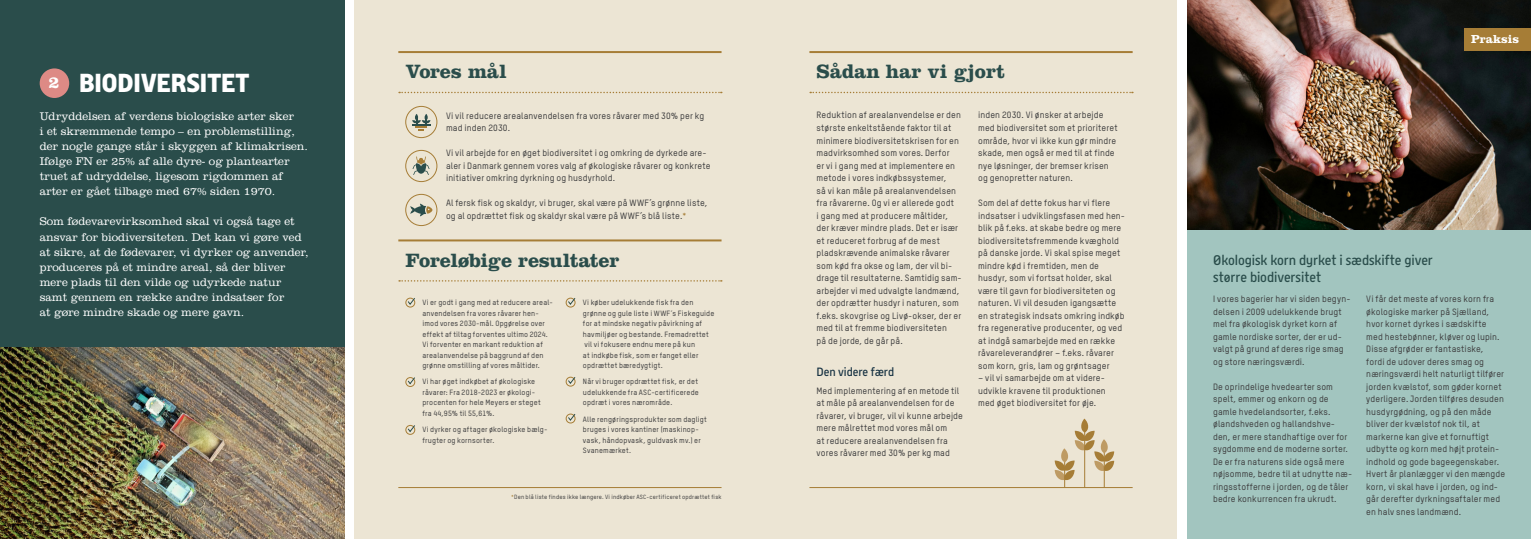
<style>
.page{position:relative;width:1531px;height:539px;background:#fff}
.page>*{position:absolute;margin:0;border:0;box-sizing:border-box;transform-origin:0 0}
.t1{font:700 26px "Meyer Grand";color:#fff}
.t2{font:700 20px "Clarendon";letter-spacing:-.01em;color:#2a4d4b}
.t3{font:300 14px/17.4px "Meyer Grand";letter-spacing:-.005em;color:#2a4d4b}
.t4{font:300 12px "Meyer Grand";letter-spacing:-.01em;color:#193444}
.t5{font:700 12px "Clarendon";color:#fff}
.t6{font:300 11.5px/15px "Clarendon";color:#fff}
.t7{font:500 9px/12.5px "TSTARPRO";letter-spacing:.015em;color:#3e3e3f}
.t8{font:500 7.5px/10.5px "TSTARPRO";letter-spacing:.025em;color:#3e3e3f}
.t9{font:500 6px "TSTARPRO";letter-spacing:.03em;color:#3e3e3f}
.s1{color:#a67d36}
</style>
<div class="page">
<div style="left:354px;top:0;width:411px;height:539px;background:#ece5d4"></div>
<div style="left:765px;top:0;width:411px;height:539px;background:#ece5d4"></div>
<div style="left:0;top:0;width:344px;height:528px;background:#2a4d4b"></div>
<div style="left:1188px;top:158px;width:343px;height:381px;background:#a2c5bf"></div>
<img style="left:1188px;top:0;width:343px;height:230px">
<svg style="left:399px;top:92px;width:323px;height:1px"></svg>
<hr style="left:398px;top:51px;width:323px;height:2px;background:#a67d36">
<hr style="left:398px;top:487px;width:323px;height:1px;background:#a67d36">
<svg style="left:810px;top:92px;width:323px;height:1px"></svg>
<hr style="left:809px;top:51px;width:323px;height:2px;background:#a67d36">
<hr style="left:809px;top:487px;width:323px;height:1px;background:#a67d36">
<div style="left:40px;top:68px;width:29px;height:30px;background:#dd8a85;border-radius:50%"></div>
<svg style="left:399px;top:280px;width:323px;height:1px"></svg>
<hr style="left:398px;top:239px;width:323px;height:2px;background:#a67d36">
<div style="left:405px;top:194px;width:32px;height:32px;border:1px solid #a67d36;border-radius:50%"></div>
<svg style="left:410px;top:203px;width:22px;height:13px"></svg>
<div style="left:405px;top:106px;width:32px;height:32px;border:1px solid #a67d36;border-radius:50%"></div>
<svg style="left:412px;top:114px;width:18px;height:16px"></svg>
<div style="left:405px;top:150px;width:32px;height:32px;border:1px solid #a67d36;border-radius:50%"></div>
<svg style="left:412px;top:156px;width:17px;height:19px"></svg>
<img style="left:0;top:347px;width:344px;height:192px">
<svg style="left:1055px;top:418px;width:59px;height:69px"></svg>
<div style="left:406px;top:298px;width:9px;height:9px;border:1px solid #a67d36;border-radius:50%"></div>
<svg style="left:407px;top:297px;width:9px;height:9px"></svg>
<div style="left:566px;top:298px;width:9px;height:9px;border:1px solid #a67d36;border-radius:50%"></div>
<svg style="left:567px;top:297px;width:9px;height:9px"></svg>
<div style="left:406px;top:377px;width:9px;height:9px;border:1px solid #a67d36;border-radius:50%"></div>
<svg style="left:407px;top:377px;width:9px;height:8px"></svg>
<div style="left:406px;top:425px;width:9px;height:9px;border:1px solid #a67d36;border-radius:50%"></div>
<svg style="left:407px;top:425px;width:9px;height:8px"></svg>
<div style="left:566px;top:377px;width:9px;height:9px;border:1px solid #a67d36;border-radius:50%"></div>
<svg style="left:567px;top:376px;width:9px;height:9px"></svg>
<div style="left:566px;top:414px;width:9px;height:9px;border:1px solid #a67d36;border-radius:50%"></div>
<svg style="left:567px;top:413px;width:9px;height:8px"></svg>
<div style="left:1464px;top:29px;width:67px;height:22px;background:#a67d36"></div>
<h1 class="t1" style="left:49px;top:66px;width:202px"><sup>2</sup> BIODIVERSITET</h1>
<p class="t6" style="left:40px;top:109px;width:270px">Udryddelsen af verdens biologiske arter sker<br>i et skræmmende tempo – en problemstilling, der nogle gange står i skyggen af klimakrisen.<br>Ifølge FN er 25% af alle dyre- og plantearter truet af udryddelse, ligesom rigdommen af arter er gået tilbage med 67% siden 1970.</p>
<p class="t6" style="left:40px;top:214px;width:271px">Som fødevarevirksomhed skal vi også tage et ansvar for biodiversiteten. Det kan vi gøre ved at sikre, at de fødevarer, vi dyrker og anvender, produceres på et mindre areal, så der bliver mere plads til den vilde og udyrkede natur samt gennem en række andre indsatser for<br>at gøre mindre skade og mere gavn.</p>
<h3 class="t5" style="left:1471px;top:32px;width:50px">Praksis</h3>
<h2 class="t2" style="left:405px;top:59px;width:103px">Vores mål</h2>
<h2 class="t2" style="left:816px;top:59px;width:190px">Sådan har vi gjort</h2>
<p class="t7" style="left:446px;top:109px;width:260px">Vi vil reducere arealanvendelsen fra vores råvarer med 30% per kg mad inden 2030.</p>
<p class="t7" style="left:446px;top:147px;width:266px">Vi vil arbejde for en øget biodiversitet i og omkring de dyrkede are&shy;aler i Danmark gennem vores valg af økologiske råvarer og konkrete initiativer omkring dyrkning og husdyrhold.</p>
<p class="t7" style="left:446px;top:197px;width:263px">Al fersk fisk og skaldyr, vi bruger, skal være på WWF’s grønne liste, og al opdrættet fisk og skaldyr skal være på WWF’s blå liste.<span class="s1">*</span></p>
<h2 class="t2" style="left:405px;top:248px;width:215px">Foreløbige resultater</h2>
<p class="t8" style="left:422px;top:297px;width:132px">Vi er godt i gang med at reducere areal&shy;anvendelsen fra vores råvarer hen&shy;imod vores 2030-mål. Opgørelse over effekt af tiltag forventes ultimo 2024.<br>Vi forventer en markant reduktion af arealanvendelse på baggrund af den grønne omstilling af vores måltider.</p>
<p class="t8" style="left:422px;top:376px;width:120px">Vi har øget indkøbet af økologiske råvarer: Fra 2018-2023 er økologi&shy;procenten for hele Meyers er steget fra 44,95% til 55,61%.</p>
<p class="t8" style="left:422px;top:424px;width:127px">Vi dyrker og aftager økologiske bælg&shy;frugter og kornsorter.</p>
<p class="t8" style="left:583px;top:297px;width:133px">Vi køber udelukkende fisk fra den grønne og gule liste i WWF´s Fiskeguide for at mindske negativ påvirkning af havmiljøer og bestande. Fremadrettet vil vi fokusere endnu mere på kun<br>at indkøbe fisk, som er fanget eller opdrættet bæredygtigt.</p>
<p class="t8" style="left:583px;top:376px;width:117px;text-align:justify">Når vi bruger opdrættet fisk, er det udelukkende fra ASC-certificerede opdræt i vores nærområde.</p>
<p class="t8" style="left:583px;top:413px;width:125px">Alle rengøringsprodukter som dagligt bruges i vores kantiner (maskinop&shy;vask, håndopvask, guldvask mv.) er<br>Svanemærket.</p>
<p class="t9" style="left:511px;top:493px;width:212px"><span class="s1">*</span>Den blå liste findes ikke længere. Vi indkøber ASC-certificeret opdrættet fisk</p>
<p class="t7" style="left:816px;top:109px;width:147px">Reduktion af arealanvendelse er den største enkeltstående faktor til at minimere biodiversitetskrisen for en madvirksomhed som vores. Derfor<br>er vi i gang med at implementere en metode i vores indkøbssystemer,<br>så vi kan måle på arealanvendelsen fra råvarerne. Og vi er allerede godt<br>i gang med at producere måltider, der kræver mindre plads. Det er især et reduceret forbrug af de mest pladskrævende animalske råvarer som kød fra okse og lam, der vil bi&shy;drage til resultaterne. Samtidig sam&shy;arbejder vi med udvalgte landmænd, der opdrætter husdyr i naturen, som f.eks. skovgrise og Livø-okser, der er med til at fremme biodiversiteten<br>på de jorde, de går på.</p>
<h3 class="t4" style="left:816px;top:364px;width:79px">Den videre færd</h3>
<p class="t7" style="left:816px;top:384px;width:148px">Med implementering af en metode til at måle på arealanvendelsen for de råvarer, vi bruger, vil vi kunne arbejde mere målrettet mod vores mål om<br>at reducere arealanvendelsen fra vores råvarer med 30% per kg mad</p>
<p class="t7" style="left:978px;top:109px;width:141px">inden 2030. Vi ønsker at arbejde med biodiversitet som et prioriteret område, hvor vi ikke kun gør mindre skade, men også er med til at finde nye løsninger, der bremser krisen og genopretter naturen.</p>
<p class="t7" style="left:978px;top:196px;width:148px">Som del af dette fokus har vi flere indsatser i udviklingsfasen med hen&shy;blik på f.eks. at skabe bedre og mere biodiversitetsfremmende kvæghold på danske jorde. Vi skal spise meget mindre kød i fremtiden, men de husdyr, som vi fortsat holder, skal være til gavn for biodiversiteten og naturen. Vi vil desuden igangsætte en strategisk indsats omkring indkøb fra regenerative producenter, og ved at indgå samarbejde med en række råvareleverandører – f.eks. råvarer som korn, gris, lam og grøntsager</p>
<p class="t7" style="left:978px;top:371px;width:129px;text-align:justify">– vil vi samarbejde om at videre&shy;udvikle kravene til produktionen med øget biodiversitet for øje.</p>
<h3 class="t3" style="left:1213px;top:251px;width:221px">Økologisk korn dyrket i sædskifte giver større biodiversitet</h3>
<p class="t7" style="left:1213px;top:292px;width:139px">I vores bagerier har vi siden begyn&shy;delsen i 2009 udelukkende brugt mel fra økologisk dyrket korn af gamle nordiske sorter, der er ud&shy;valgt på grund af deres rige smag og store næringsværdi.</p>
<p class="t7" style="left:1213px;top:380px;width:140px">De oprindelige hvedearter som spelt, emmer og enkorn og de gamle hvedelandsorter, f.eks. ølandshveden og hallandshve&shy;den, er mere standhaftige over for sygdomme end de moderne sorter.<br>De er fra naturens side også mere nøjsomme, bedre til at udnytte næ&shy;ringsstofferne i jorden, og de tåler bedre konkurrencen fra ukrudt.</p>
<p class="t7" style="left:1366px;top:292px;width:140px">Vi får det meste af vores korn fra økologiske marker på Sjælland, hvor kornet dyrkes i sædskifte med hestebønner, kløver og lupin.<br>Disse afgrøder er fantastiske,<br>fordi de udover deres smag og næringsværdi helt naturligt tilfører jorden kvælstof, som gøder kornet yderligere. Jorden tilføres desuden husdyrgødning, og på den måde bliver der kvælstof nok til, at markerne kan give et fornuftigt udbytte og korn med højt protein&shy;indhold og gode bageegenskaber.<br>Hvert år planlægger vi den mængde korn, vi skal have i jorden, og ind&shy;går derefter dyrkningsaftaler med en halv snes landmænd.</p>
</div>
